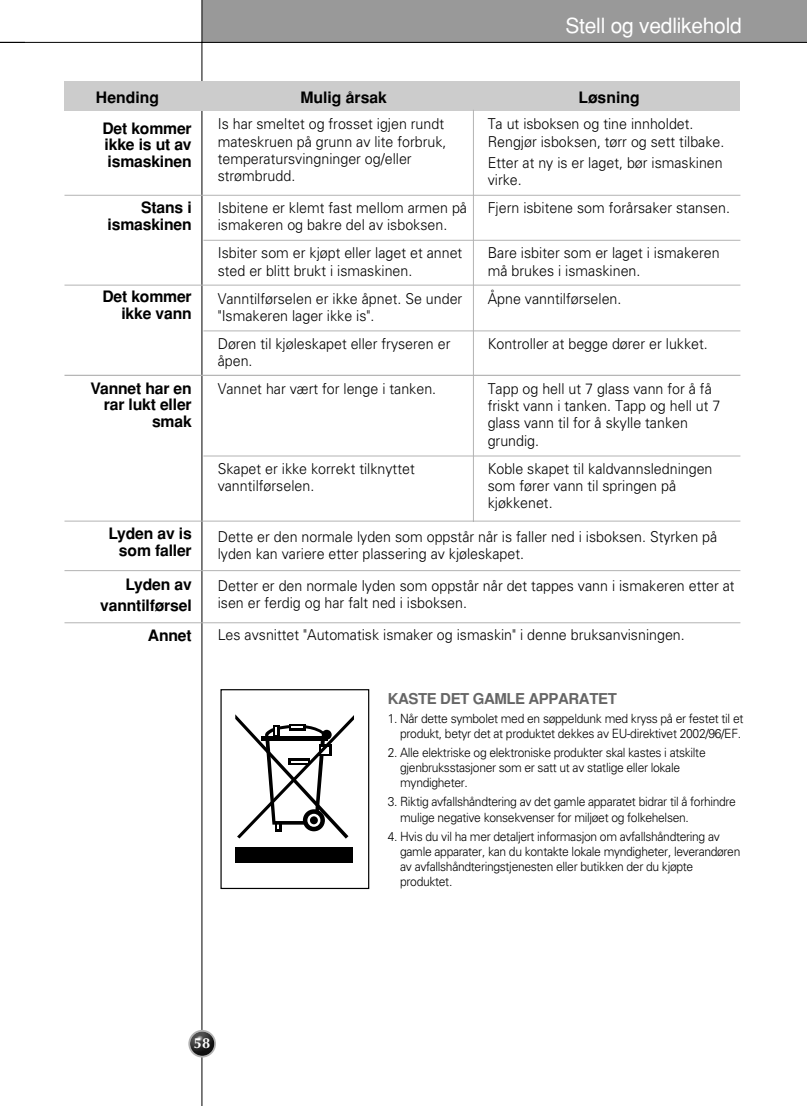
<style>
.page{position:relative;width:807px;height:1106px;background:#fff}
.page>*{position:absolute;margin:0;border:0;box-sizing:border-box;transform-origin:0 0}
.t1{font:21px "Helvetica";letter-spacing:-.01em;color:#fff}
.t2{font:700 15.75px/16.5px "Helvetica";letter-spacing:-.01em;color:#000;text-align:right}
.t3{font:300 15px/17.2px "Univers";color:#000;scale:.95 1}
.t4{font:700 15px "Helvetica";letter-spacing:-.03em;color:#666}
.t5{font:700 15px "Optane";color:#fff}
.t6{font:300 12.75px/15px "Univers";letter-spacing:-.025em;color:#000;scale:.95 1}
</style>
<div class="page">
<div style="left:202px;top:0;width:605px;height:43px;background:#999"></div>
<hr style="left:202px;top:0;width:1px;height:1106px;background:#000">
<hr style="left:0;top:42px;width:807px;height:1px;background:#000">
<svg style="left:188px;top:1029px;width:28px;height:28px"></svg>
<img style="left:190px;top:1031px;width:24px;height:24px;border-radius:50%">
<div style="left:64px;top:81px;width:676px;height:30px;background:#ccc"></div>
<hr style="left:64px;top:195px;width:676px;height:1px;background:#b3b3b3">
<hr style="left:203px;top:240px;width:537px;height:1px;background:#b3b3b3">
<hr style="left:203px;top:330px;width:537px;height:1px;background:#b3b3b3">
<hr style="left:203px;top:455px;width:537px;height:1px;background:#b3b3b3">
<hr style="left:64px;top:285px;width:676px;height:1px;background:#b3b3b3">
<hr style="left:64px;top:375px;width:676px;height:1px;background:#b3b3b3">
<hr style="left:64px;top:520px;width:676px;height:1px;background:#b3b3b3">
<hr style="left:64px;top:570px;width:676px;height:1px;background:#b3b3b3">
<hr style="left:64px;top:622px;width:676px;height:1px;background:#b3b3b3">
<hr style="left:473px;top:110px;width:1px;height:411px;background:#b3b3b3">
<svg style="left:235px;top:714px;width:119px;height:124px"></svg>
<div style="left:236px;top:847px;width:117px;height:16px;background:#000"></div>
<div style="left:220px;top:689px;width:149px;height:200px;border:1px solid #000"></div>
<h1 class="t1" style="left:566px;top:18px;width:178px">Stell og vedlikehold</h1>
<p class="t2" style="left:96px;top:90px;width:64px">Hending</p>
<p class="t2" style="left:300px;top:90px;width:88px">Mulig årsak</p>
<p class="t2" style="left:578px;top:90px;width:63px">Løsning</p>
<p class="t3" style="left:218px;top:117px;width:242px">Is har smeltet og frosset igjen rundt mateskruen på grunn av lite forbruk, temperatursvingninger og/eller strømbrudd.</p>
<p class="t3" style="left:218px;top:201px;width:264px">Isbitene er klemt fast mellom armen på ismakeren og bakre del av isboksen.</p>
<p class="t3" style="left:218px;top:246px;width:259px">Isbiter som er kjøpt eller laget et annet sted er blitt brukt i ismaskinen.</p>
<p class="t3" style="left:218px;top:291px;width:259px">Vanntilførselen er ikke åpnet. Se under "Ismakeren lager ikke is".</p>
<p class="t3" style="left:218px;top:336px;width:246px">Døren til kjøleskapet eller fryseren er åpen.</p>
<p class="t3" style="left:218px;top:381px;width:232px">Vannet har vært for lenge i tanken.</p>
<p class="t3" style="left:488px;top:117px;width:251px">Ta ut isboksen og tine innholdet.<br>Rengjør isboksen, tørr og sett tilbake.</p>
<p class="t3" style="left:488px;top:155px;width:249px">Etter at ny is er laget, bør ismaskinen virke.</p>
<p class="t3" style="left:488px;top:201px;width:257px">Fjern isbitene som forårsaker stansen.</p>
<p class="t3" style="left:488px;top:246px;width:246px">Bare isbiter som er laget i ismakeren må brukes i ismaskinen.</p>
<p class="t3" style="left:488px;top:291px;width:142px">Åpne vanntilførselen.</p>
<p class="t3" style="left:488px;top:336px;width:233px">Kontroller at begge dører er lukket.</p>
<p class="t3" style="left:488px;top:381px;width:247px">Tapp og hell ut 7 glass vann for å få friskt vann i tanken. Tapp og hell ut 7 glass vann til for å skylle tanken grundig.</p>
<p class="t3" style="left:488px;top:461px;width:238px">Koble skapet til kaldvannsledningen som fører vann til springen på kjøkkenet.</p>
<p class="t2" style="left:102px;top:121px;width:91px;text-align:justify">Det kommer ikke is ut av ismaskinen</p>
<p class="t2" style="left:108px;top:201px;width:86px">Stans i ismaskinen</p>
<p class="t2" style="left:102px;top:290px;width:91px">Det kommer ikke vann</p>
<p class="t2" style="left:91px;top:381px;width:103px">Vannet har en rar lukt eller smak</p>
<p class="t3" style="left:218px;top:461px;width:209px">Skapet er ikke korrekt tilknyttet vanntilførselen.</p>
<p class="t3" style="left:218px;top:529px;width:527px">Dette er den normale lyden som oppstår når is faller ned i isboksen. Styrken på lyden kan variere etter plassering av kjøleskapet.</p>
<p class="t3" style="left:218px;top:578px;width:546px">Detter er den normale lyden som oppstår når det tappes vann i ismakeren etter at isen er ferdig og har falt ned i isboksen.</p>
<p class="t3" style="left:218px;top:628px;width:493px">Les avsnittet "Automatisk ismaker og ismaskin" i denne bruksanvisningen.</p>
<p class="t2" style="left:108px;top:527px;width:85px">Lyden av is som faller</p>
<p class="t2" style="left:100px;top:575px;width:93px;line-height:21px">Lyden av vanntilførsel</p>
<p class="t2" style="left:148px;top:629px;width:45px">Annet</p>
<p class="t5" style="left:194px;top:1036px;width:18px">58</p>
<p class="t4" style="left:388px;top:693px;width:231px">KASTE DET GAMLE APPARATET</p>
<p class="t6" style="left:388px;top:712px;width:376px;text-align:right">1. Når dette symbolet med en søppeldunk med kryss på er festet til et produkt, betyr det at produktet dekkes av EU-direktivet 2002/96/EF.</p>
<p class="t6" style="left:400px;top:746px;width:323px;text-indent:-12px">2. Alle elektriske og elektroniske produkter skal kastes i atskilte gjenbruksstasjoner som er satt ut av statlige eller lokale myndigheter.</p>
<p class="t6" style="left:400px;top:795px;width:355px;text-indent:-12px">3. Riktig avfallshåndtering av det gamle apparatet bidrar til å forhindre mulige negative konsekvenser for miljøet og folkehelsen.</p>
<p class="t6" style="left:400px;top:830px;width:360px;text-indent:-12px">4. Hvis du vil ha mer detaljert informasjon om avfallshåndtering av gamle apparater, kan du kontakte lokale myndigheter, leverandøren av avfallshåndteringstjenesten eller butikken der du kjøpte produktet.</p>
</div>
